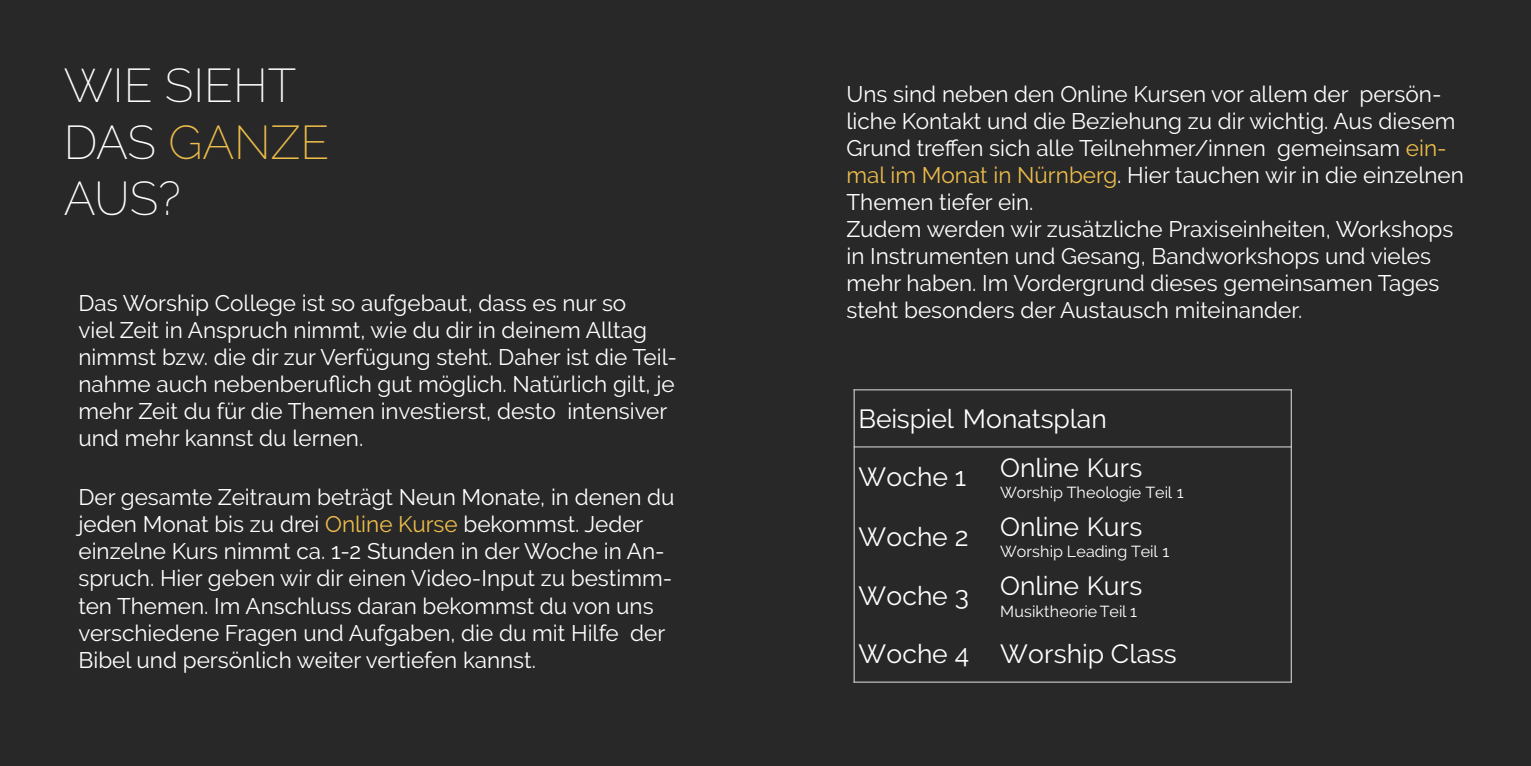
<style>
.page{position:relative;width:1531px;height:766px;background:#fff}
.page>*{position:absolute;margin:0;border:0;box-sizing:border-box;transform-origin:0 0}
.HEads{font:200 47.25px/56.7px "Raleway";color:#fff}
.t1{font:26.32px "Raleway";color:#fff}
.copy{font:22.5px/27px "Raleway";color:#fff}
.t2{font:15.97px "Raleway";letter-spacing:.005em;color:#fff}
.s1{color:#edbd4a}
</style>
<div class="page">
<div style="left:0;top:0;width:1531px;height:765px;background:#282828"></div>
<hr style="left:853px;top:446px;width:439px;height:1px;background:#d6d7d6">
<hr style="left:853px;top:389px;width:2px;height:293px;background:#d6d7d6">
<hr style="left:1291px;top:389px;width:1px;height:293px;background:#d6d7d6">
<hr style="left:853px;top:389px;width:439px;height:1px;background:#d6d7d6">
<hr style="left:853px;top:681px;width:439px;height:1px;background:#d6d7d6">
<p class="HEads" style="left:64px;top:57px;width:267px">WIE SIEHT<br>DAS <span class="s1">GANZE<br></span>AUS?</p>
<p class="copy" style="left:78px;top:289px;width:600px">Das Worship College ist so aufgebaut, dass es nur so<br>viel Zeit in Anspruch nimmt, wie du dir in deinem Alltag nimmst bzw. die dir zur Verfügung steht. Daher ist die Teil&shy;nahme auch nebenberuflich gut möglich. Natürlich gilt, je mehr Zeit du für die Themen investierst, desto intensiver und mehr kannst du lernen.</p>
<p class="copy" style="left:78px;top:483px;width:598px">Der gesamte Zeitraum beträgt Neun Monate, in denen du jeden Monat bis zu drei <span class="s1">Online Kurse</span> bekommst. Jeder einzelne Kurs nimmt ca. 1-2 Stunden in der Woche in An&shy;spruch. Hier geben wir dir einen Video-Input zu bestimm&shy;ten Themen. Im Anschluss daran bekommst du von uns verschiedene Fragen und Aufgaben, die du mit Hilfe der Bibel und persönlich weiter vertiefen kannst.</p>
<p class="copy" style="left:846px;top:81px;width:619px">Uns sind neben den Online Kursen vor allem der persön&shy;liche Kontakt und die Beziehung zu dir wichtig. Aus diesem Grund treffen sich alle Teilnehmer/innen gemeinsam <span class="s1">ein&shy;mal im Monat in Nürnberg</span>. Hier tauchen wir in die einzelnen Themen tiefer ein.</p>
<p class="copy" style="left:846px;top:216px;width:608px">Zudem werden wir zusätzliche Praxiseinheiten, Workshops in Instrumenten und Gesang, Bandworkshops und vieles mehr haben. Im Vordergrund dieses gemeinsamen Tages steht besonders der Austausch miteinander.</p>
<p class="t1" style="left:858px;top:403px;width:250px">Beispiel Monatsplan</p>
<p class="t1" style="left:858px;top:461px;width:109px">Woche 1</p>
<p class="t1" style="left:1000px;top:452px;width:144px">Online Kurs</p>
<p class="t2" style="left:1000px;top:483px;width:185px">Worship Theologie Teil 1</p>
<p class="t1" style="left:858px;top:511px;width:285px">Woche 2 Online Kurs</p>
<p class="t2" style="left:1000px;top:542px;width:171px">Worship Leading Teil 1</p>
<p class="t1" style="left:858px;top:570px;width:285px">Woche 3 Online Kurs</p>
<p class="t2" style="left:1000px;top:601px;width:138px">Musiktheorie Teil 1</p>
<p class="t1" style="left:858px;top:638px;width:320px">Woche 4 Worship Class</p>
</div>
